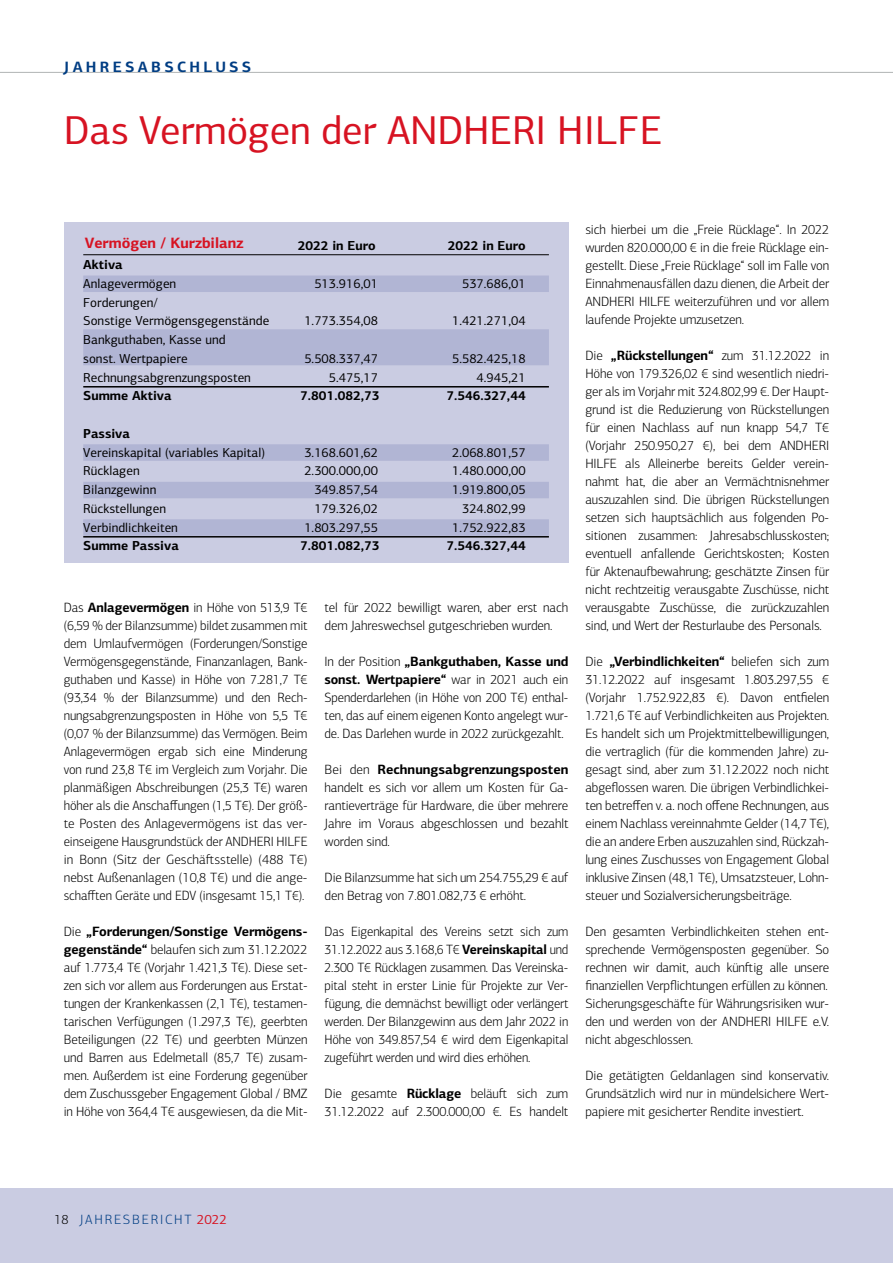
<style>
.page{position:relative;width:893px;height:1263px;background:#fff}
.page>*{position:absolute;margin:0;border:0;box-sizing:border-box;transform-origin:0 0}
.t1{font:40.5px "PF Centro Sans Pro";letter-spacing:-.005em;color:#d71322}
.t2{font:700 15px "PF Centro Sans Pro";color:#d71322}
.t3{font:700 15px "PF Centro Sans Pro";letter-spacing:.22em;color:#003d83}
.t4{font:300 13.5px/18px "PF Centro Sans Pro";letter-spacing:-.01em;color:#000;text-align:justify}
.t5{font:300 13.5px/18px "PF Centro Sans Pro";letter-spacing:-.01em;color:#000;text-align:justify;scale:.96 1}
.t6{font:300 13.5px "PF Centro Sans Pro";letter-spacing:.13em;color:#003d83}
.t7{font:13.05px/18.8px "PF Centro Sans Pro";color:#000}
.t8{font:700 13.05px "PF Centro Sans Pro";color:#000}
.s1{font-weight:700}
.s2{color:#000}
.s3{font-weight:400;color:#d71322}
</style>
<div class="page">
<div style="left:0;top:1188px;width:893px;height:75px;background:#cacce2"></div>
<div style="left:64px;top:223px;width:504px;height:340px;background:#cacce2"></div>
<hr style="left:83px;top:254px;width:466px;height:1px;background:#000">
<div style="left:83px;top:275px;width:466px;height:17px;background:#b1b5d4"></div>
<div style="left:83px;top:329px;width:466px;height:36px;background:#b1b5d4"></div>
<hr style="left:83px;top:386px;width:466px;height:1px;background:#000">
<div style="left:83px;top:444px;width:466px;height:17px;background:#b1b5d4"></div>
<div style="left:83px;top:482px;width:466px;height:16px;background:#b1b5d4"></div>
<div style="left:83px;top:519px;width:466px;height:17px;background:#b1b5d4"></div>
<hr style="left:83px;top:536px;width:466px;height:1px;background:#000">
<hr style="left:0;top:72px;width:893px;height:1px;background:#b1b4b4">
<p class="t3" style="left:64px;top:57px;width:189px">JAHRESABSCHLUSS</p>
<h1 class="t1" style="left:64px;top:106px;width:600px">Das Vermögen der ANDHERI HILFE</h1>
<p class="t2" style="left:85px;top:233px;width:160px">Vermögen / Kurzbilanz</p>
<p class="t8" style="left:298px;top:237px;width:79px">2022 in Euro</p>
<p class="t8" style="left:448px;top:237px;width:79px">2022 in Euro</p>
<p class="t8" style="left:83px;top:256px;width:41px">Aktiva</p>
<p class="t7" style="left:83px;top:274px;width:95px">Anlagevermögen</p>
<p class="t7" style="left:314px;top:274px;width:65px">513.916,01</p>
<p class="t7" style="left:462px;top:274px;width:65px">537.686,01</p>
<p class="t7" style="left:83px;top:293px;width:188px">Forderungen/<br>Sonstige Vermögensgegenstände</p>
<p class="t7" style="left:304px;top:311px;width:75px">1.773.354,08</p>
<p class="t7" style="left:452px;top:311px;width:75px">1.421.271,04</p>
<p class="t7" style="left:83px;top:330px;width:144px">Bankguthaben, Kasse und sonst. Wertpapiere</p>
<p class="t7" style="left:304px;top:349px;width:75px">5.508.337,47</p>
<p class="t7" style="left:452px;top:349px;width:75px">5.582.425,18</p>
<p class="t7" style="left:83px;top:368px;width:169px">Rechnungsabgrenzungsposten</p>
<p class="t7" style="left:329px;top:368px;width:51px">5.475,17</p>
<p class="t7" style="left:477px;top:368px;width:51px">4.945,21</p>
<p class="t8" style="left:83px;top:388px;width:90px">Summe Aktiva</p>
<p class="t8" style="left:300px;top:388px;width:81px">7.801.082,73</p>
<p class="t8" style="left:446px;top:388px;width:81px">7.546.327,44</p>
<p class="t8" style="left:83px;top:425px;width:48px">Passiva</p>
<p class="t7" style="left:83px;top:443px;width:183px">Vereinskapital (variables Kapital)</p>
<p class="t7" style="left:304px;top:443px;width:75px">3.168.601,62</p>
<p class="t7" style="left:452px;top:443px;width:75px">2.068.801,57</p>
<p class="t7" style="left:83px;top:461px;width:58px">Rücklagen</p>
<p class="t7" style="left:304px;top:461px;width:75px">2.300.000,00</p>
<p class="t7" style="left:452px;top:461px;width:75px">1.480.000,00</p>
<p class="t7" style="left:83px;top:480px;width:75px">Bilanzgewinn</p>
<p class="t7" style="left:314px;top:480px;width:65px">349.857,54</p>
<p class="t7" style="left:452px;top:480px;width:75px">1.919.800,05</p>
<p class="t7" style="left:83px;top:499px;width:84px">Rückstellungen</p>
<p class="t7" style="left:314px;top:499px;width:65px">179.326,02</p>
<p class="t7" style="left:462px;top:499px;width:65px">324.802,99</p>
<p class="t7" style="left:83px;top:518px;width:96px">Verbindlichkeiten</p>
<p class="t7" style="left:304px;top:518px;width:75px">1.803.297,55</p>
<p class="t7" style="left:452px;top:518px;width:75px">1.752.922,83</p>
<p class="t8" style="left:83px;top:538px;width:97px">Summe Passiva</p>
<p class="t8" style="left:300px;top:538px;width:81px">7.801.082,73</p>
<p class="t8" style="left:446px;top:538px;width:81px">7.546.327,44</p>
<p class="t4" style="left:64px;top:599px;width:245px">Das <span class="s1">Anlagevermögen</span> in Höhe von 513,9 T€ (6,59 % der Bilanzsumme) bildet zusammen mit dem Umlaufvermögen (Forderungen/Sonstige Vermögensgegenstände, Finanzanlagen, Bank&shy;guthaben und Kasse) in Höhe von 7.281,7 T€ (93,34 % der Bilanzsumme) und den Rech&shy;nungsabgrenzungsposten in Höhe von 5,5 T€ (0,07 % der Bilanzsumme) das Vermögen. Beim Anlagevermögen ergab sich eine Minderung von rund 23,8 T€ im Vergleich zum Vorjahr. Die planmäßigen Abschreibungen (25,3 T€) waren höher als die Anschaffungen (1,5 T€). Der größ&shy;te Posten des Anlagevermögens ist das ver&shy;einseigene Hausgrundstück der ANDHERI HILFE in Bonn (Sitz der Geschäftsstelle) (488 T€) nebst Außenanlagen (10,8 T€) und die ange&shy;schafften Geräte und EDV (insgesamt 15,1 T€).</p>
<p class="t4" style="left:64px;top:923px;width:245px">Die <span class="s1">„Forderungen/Sonstige Vermögens&shy;gegenstände“</span> belaufen sich zum 31.12.2022 auf 1.773,4 T€ (Vorjahr 1.421,3 T€). Diese set&shy;zen sich vor allem aus Forderungen aus Erstat&shy;tungen der Krankenkassen (2,1 T€), testamen&shy;tarischen Verfügungen (1.297,3 T€), geerbten Beteiligungen (22 T€) und geerbten Münzen und Barren aus Edelmetall (85,7 T€) zusam&shy;men. Außerdem ist eine Forderung gegenüber dem Zuschussgeber Engagement Global / BMZ in Höhe von 364,4 T€ ausgewiesen, da die Mit-</p>
<p class="t4" style="left:325px;top:599px;width:245px">tel für 2022 bewilligt waren, aber erst nach dem Jahreswechsel gutgeschrieben wurden.</p>
<p class="t4" style="left:325px;top:653px;width:245px">In der Position <span class="s1">„Bankguthaben, Kasse und sonst. Wertpapiere“</span> war in 2021 auch ein Spenderdarlehen (in Höhe von 200 T€) enthal&shy;ten, das auf einem eigenen Konto angelegt wur&shy;de. Das Darlehen wurde in 2022 zurückgezahlt.</p>
<p class="t4" style="left:325px;top:761px;width:245px">Bei den <span class="s1">Rechnungsabgrenzungsposten </span>handelt es sich vor allem um Kosten für Ga&shy;rantieverträge für Hardware, die über mehrere Jahre im Voraus abgeschlossen und bezahlt worden sind.</p>
<p class="t4" style="left:325px;top:869px;width:245px">Die Bilanzsumme hat sich um 254.755,29 € auf den Betrag von 7.801.082,73 € erhöht.</p>
<p class="t5" style="left:325px;top:923px;width:255px">Das Eigenkapital des Vereins setzt sich zum 31.12.2022 aus 3.168,6 T€ <span class="s1">Vereinskapital</span> und 2.300 T€ Rücklagen zusammen. Das Vereinska&shy;pital steht in erster Linie für Projekte zur Ver&shy;fügung, die demnächst bewilligt oder verlängert werden. Der Bilanzgewinn aus dem Jahr 2022 in Höhe von 349.857,54 € wird dem Eigenkapital zugeführt werden und wird dies erhöhen.</p>
<p class="t4" style="left:325px;top:1085px;width:245px">Die gesamte <span class="s1">Rücklage</span> beläuft sich zum<br>31.12.2022 auf 2.300.000,00 €. Es handelt</p>
<p class="t4" style="left:585px;top:221px;width:245px">sich hierbei um die „Freie Rücklage“. In 2022 wurden 820.000,00 € in die freie Rücklage ein&shy;gestellt. Diese „Freie Rücklage“ soll im Falle von Einnahmenausfällen dazu dienen, die Arbeit der ANDHERI HILFE weiterzuführen und vor allem laufende Projekte umzusetzen.</p>
<p class="t4" style="left:585px;top:347px;width:245px">Die <span class="s1">„Rückstellungen“</span> zum 31.12.2022 in Höhe von 179.326,02 € sind wesentlich niedri&shy;ger als im Vorjahr mit 324.802,99 €. Der Haupt&shy;grund ist die Reduzierung von Rückstellungen für einen Nachlass auf nun knapp 54,7 T€ (Vorjahr 250.950,27 €), bei dem ANDHERI HILFE als Alleinerbe bereits Gelder verein&shy;nahmt hat, die aber an Vermächtnisnehmer auszuzahlen sind. Die übrigen Rückstellungen setzen sich hauptsächlich aus folgenden Po&shy;sitionen zusammen: Jahresabschlusskosten; eventuell anfallende Gerichtskosten; Kosten für Aktenaufbewahrung; geschätzte Zinsen für nicht rechtzeitig verausgabte Zuschüsse, nicht verausgabte Zuschüsse, die zurückzuzahlen sind, und Wert der Resturlaube des Personals.</p>
<p class="t4" style="left:585px;top:653px;width:245px">Die <span class="s1">„Verbindlichkeiten“</span> beliefen sich zum 31.12.2022 auf insgesamt 1.803.297,55 € (Vorjahr 1.752.922,83 €). Davon entfielen 1.721,6 T€ auf Verbindlichkeiten aus Projekten.<br>Es handelt sich um Projektmittelbewilligungen, die vertraglich (für die kommenden Jahre) zu&shy;gesagt sind, aber zum 31.12.2022 noch nicht abgeflossen waren. Die übrigen Verbindlichkei&shy;ten betreffen v. a. noch offene Rechnungen, aus einem Nachlass vereinnahmte Gelder (14,7 T€), die an andere Erben auszuzahlen sind, Rückzah&shy;lung eines Zuschusses von Engagement Global inklusive Zinsen (48,1 T€), Umsatzsteuer, Lohn&shy;steuer und Sozialversicherungsbeiträge.</p>
<p class="t4" style="left:585px;top:923px;width:245px">Den gesamten Verbindlichkeiten stehen ent&shy;sprechende Vermögensposten gegenüber. So rechnen wir damit, auch künftig alle unsere finanziellen Verpflichtungen erfüllen zu können.<br>Sicherungsgeschäfte für Währungsrisiken wur&shy;den und werden von der ANDHERI HILFE e.V. nicht abgeschlossen.</p>
<p class="t4" style="left:585px;top:1067px;width:245px">Die getätigten Geldanlagen sind konservativ.<br>Grundsätzlich wird nur in mündelsichere Wert&shy;papiere mit gesicherter Rendite investiert.</p>
<p class="t6" style="left:54px;top:1212px;width:174px"><span class="s2">18</span> JAHRESBERICHT <span class="s3">2022</span></p>
</div>
